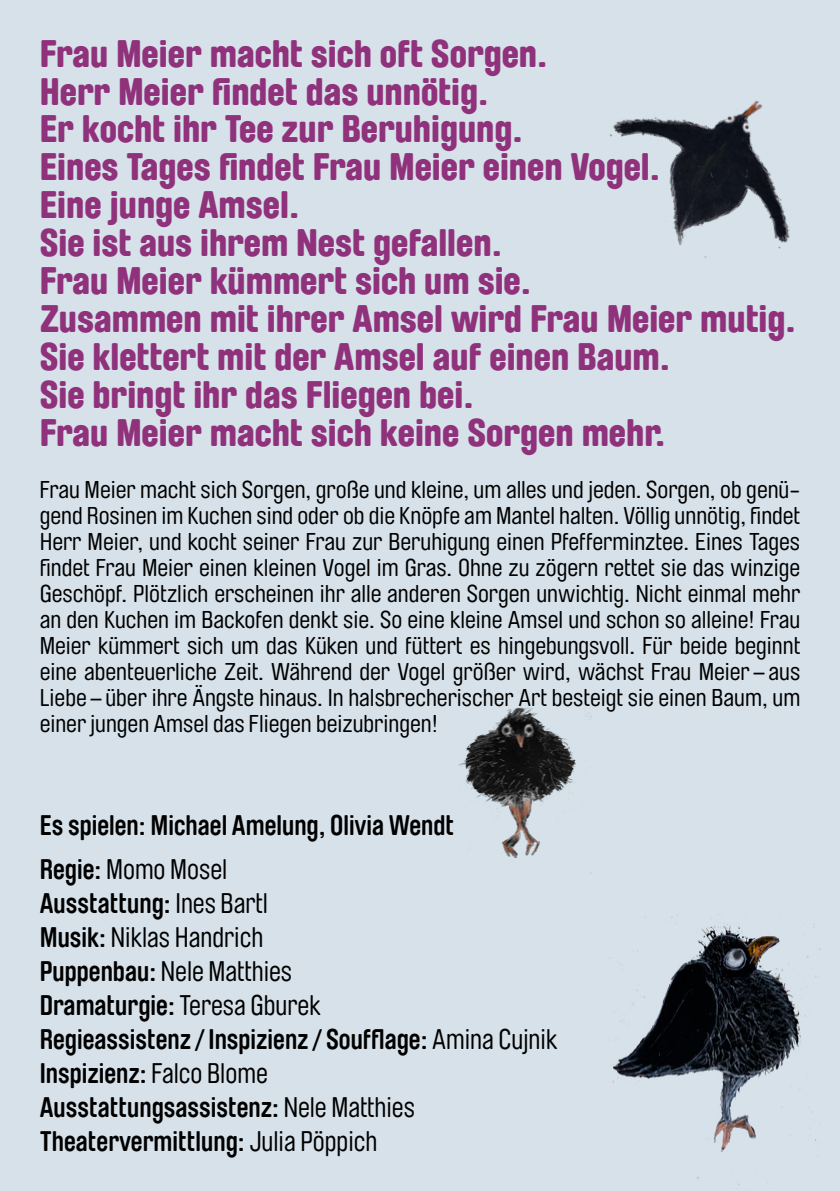
<style>
.page{position:relative;width:840px;height:1191px;background:#fff}
.page>*{position:absolute;margin:0;border:0;box-sizing:border-box;transform-origin:0 0}
.t1{font:900 38px/38px "Brauer Neue Std";color:#90317b}
.t2{font:700 28px/34px "Brauer Neue Std";color:#000;scale:.94 1}
.t3{font:24px/26px "Brauer Neue Std";color:#000;text-align:justify}
.s1{font-weight:400}
</style>
<div class="page">
<div style="left:0;top:0;width:839px;height:1191px;background:#d6e1e9"></div>
<img style="left:613px;top:914px;width:207px;height:271px">
<img style="left:458px;top:693px;width:131px;height:165px">
<img style="left:609px;top:101px;width:181px;height:157px">
<p class="t1" style="left:40px;top:34px;width:757px">Frau Meier macht sich oft Sorgen.<br>Herr Meier findet das unnötig.<br>Er kocht ihr Tee zur Beruhigung.<br>Eines Tages findet Frau Meier einen Vogel.<br>Eine junge Amsel.<br>Sie ist aus ihrem Nest gefallen.<br>Frau Meier kümmert sich um sie.<br>Zusammen mit ihrer Amsel wird Frau Meier mutig.<br>Sie klettert mit der Amsel auf einen Baum.<br>Sie bringt ihr das Fliegen bei.<br>Frau Meier macht sich keine Sorgen mehr.</p>
<p class="t3" style="left:40px;top:477px;width:761px">Frau Meier macht sich Sorgen, große und kleine, um alles und jeden. Sorgen, ob genü&shy;gend Rosinen im Kuchen sind oder ob die Knöpfe am Mantel halten. Völlig unnötig, findet Herr Meier, und kocht seiner Frau zur Beruhigung einen Pfefferminztee. Eines Tages findet Frau Meier einen kleinen Vogel im Gras. Ohne zu zögern rettet sie das winzige Geschöpf. Plötzlich erscheinen ihr alle anderen Sorgen unwichtig. Nicht einmal mehr an den Kuchen im Backofen denkt sie. So eine kleine Amsel und schon so alleine! Frau Meier kümmert sich um das Küken und füttert es hingebungsvoll. Für beide beginnt eine abenteuerliche Zeit. Während der Vogel größer wird, wächst Frau Meier–aus Liebe–über ihre Ängste hinaus. In halsbrecherischer Art besteigt sie einen Baum, um einer jungen Amsel das Fliegen beizubringen!</p>
<p class="t2" style="left:40px;top:803px;width:442px;line-height:44px">Es spielen: Michael Amelung, Olivia Wendt<br>Regie: <span class="s1">Momo Mosel</span></p>
<p class="t2" style="left:40px;top:886px;width:552px">Ausstattung: <span class="s1">Ines Bartl<br></span>Musik: <span class="s1">Niklas Handrich<br></span>Puppenbau: <span class="s1">Nele Matthies<br></span>Dramaturgie: <span class="s1">Teresa Gburek<br></span>Regieassistenz / Inspizienz / Soufflage: <span class="s1">Amina Cujnik<br></span>Inspizienz: <span class="s1">Falco Blome<br></span>Ausstattungsassistenz: <span class="s1">Nele Matthies<br></span>Theatervermittlung: <span class="s1">Julia Pöppich</span></p>
</div>
